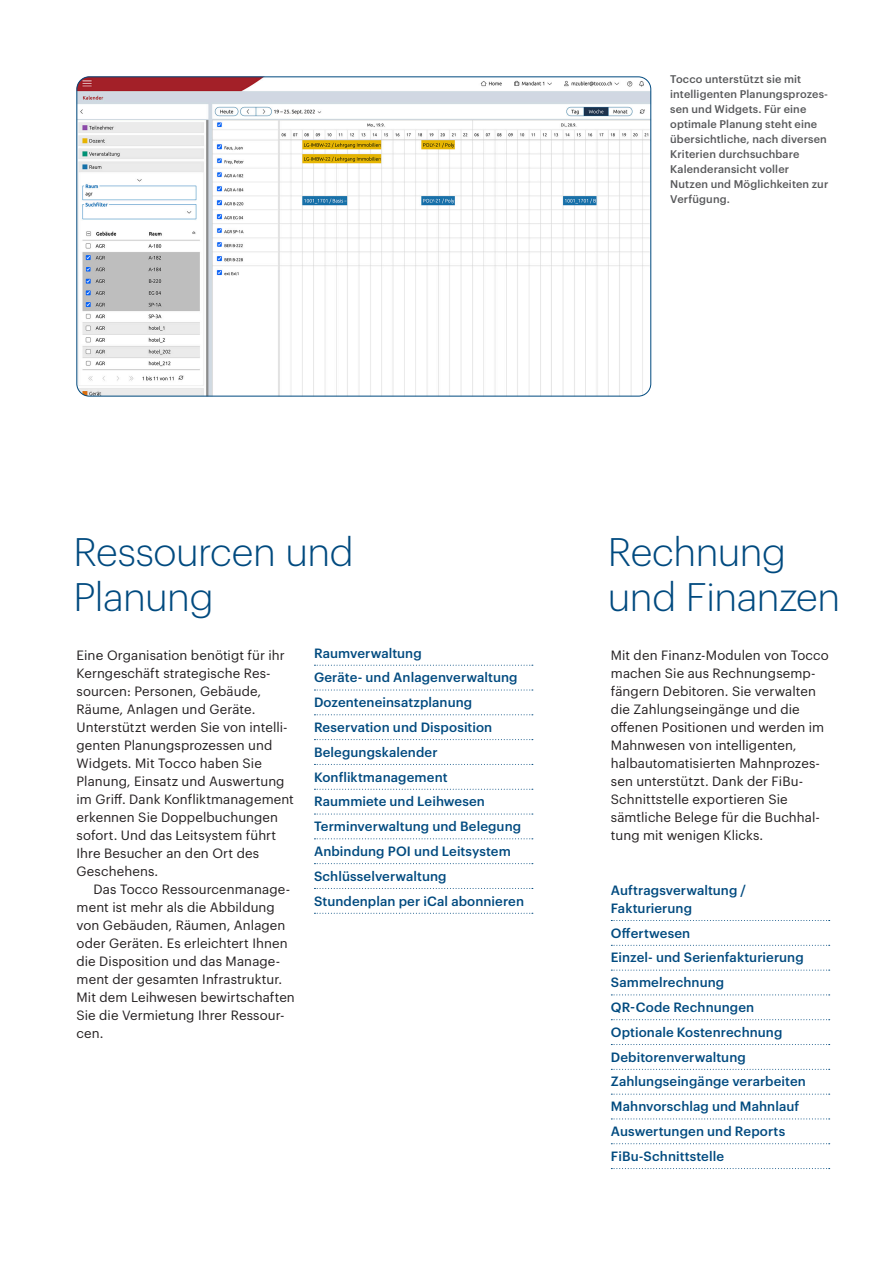
<style>
.page{position:relative;width:893px;height:1263px;background:#fff}
.page>*{position:absolute;margin:0;border:0;box-sizing:border-box;transform-origin:0 0}
.Titel_blau{font:300 39px/45px "Graphik";letter-spacing:-.015em;color:#004a7f}
.Grundtext{font:13.2px/18px "Graphik";letter-spacing:.005em;color:#231f20}
.Aufzaehlungen_blau{font:500 13.2px/18px "Graphik";letter-spacing:.005em;color:#004a7f}
.Legenden{font:500 10.8px/15px "Graphik";letter-spacing:.015em;color:#57585a}
</style>
<div class="page">
<img style="left:77px;top:77px;width:574px;height:319px">
<svg style="left:314px;top:665px;width:219px;height:1px"></svg>
<svg style="left:314px;top:689px;width:219px;height:1px"></svg>
<svg style="left:314px;top:714px;width:219px;height:1px"></svg>
<svg style="left:314px;top:739px;width:219px;height:1px"></svg>
<svg style="left:314px;top:764px;width:219px;height:1px"></svg>
<svg style="left:314px;top:789px;width:219px;height:1px"></svg>
<svg style="left:314px;top:813px;width:219px;height:1px"></svg>
<svg style="left:314px;top:838px;width:219px;height:1px"></svg>
<svg style="left:314px;top:863px;width:219px;height:1px"></svg>
<svg style="left:314px;top:888px;width:219px;height:1px"></svg>
<svg style="left:314px;top:913px;width:219px;height:1px"></svg>
<svg style="left:611px;top:920px;width:219px;height:1px"></svg>
<svg style="left:611px;top:945px;width:219px;height:1px"></svg>
<svg style="left:611px;top:970px;width:219px;height:1px"></svg>
<svg style="left:611px;top:994px;width:219px;height:1px"></svg>
<svg style="left:611px;top:1019px;width:219px;height:1px"></svg>
<svg style="left:611px;top:1044px;width:219px;height:1px"></svg>
<svg style="left:611px;top:1069px;width:219px;height:1px"></svg>
<svg style="left:611px;top:1094px;width:219px;height:1px"></svg>
<svg style="left:611px;top:1118px;width:219px;height:1px"></svg>
<svg style="left:611px;top:1143px;width:219px;height:1px"></svg>
<svg style="left:611px;top:1168px;width:219px;height:1px"></svg>
<p class="Legenden" style="left:670px;top:71px;width:160px">Tocco unterstützt sie mit intelligenten Planungsprozes&shy;sen und Widgets. Für eine optimale Planung steht eine übersichtliche, nach diversen<br>Kriterien durchsuchbare<br>Kalenderansicht voller<br>Nutzen und Möglichkeiten zur<br>Verfügung.</p>
<p class="Titel_blau" style="left:73px;top:526px;width:282px">Ressourcen und<br>Planung</p>
<p class="Grundtext" style="left:77px;top:645px;width:219px">Eine Organisation benötigt für ihr<br>Kerngeschäft strategische Res&shy;sourcen: Personen, Gebäude,<br>Räume, Anlagen und Geräte.<br>Unterstützt werden Sie von intelli&shy;genten Planungsprozessen und<br>Widgets. Mit Tocco haben Sie<br>Planung, Einsatz und Auswertung im Griff. Dank Konfliktmanagement erkennen Sie Doppelbuchungen sofort. Und das Leitsystem führt<br>Ihre Besucher an den Ort des<br>Geschehens.</p>
<p class="Grundtext" style="left:77px;top:879px;width:220px;text-indent:17px">Das Tocco Ressourcenmanage&shy;ment ist mehr als die Abbildung von Gebäuden, Räumen, Anlagen oder Geräten. Es erleichtert Ihnen die Disposition und das Manage&shy;ment der gesamten Infrastruktur.<br>Mit dem Leihwesen bewirtschaften<br>Sie die Vermietung Ihrer Ressour&shy;cen.</p>
<p class="Aufzaehlungen_blau" style="left:611px;top:880px;width:137px">Auftragsverwaltung /<br>Fakturierung</p>
<p class="Titel_blau" style="left:608px;top:526px;width:234px">Rechnung und Finanzen</p>
<p class="Grundtext" style="left:611px;top:645px;width:220px">Mit den Finanz-Modulen von Tocco machen Sie aus Rechnungsemp&shy;fängern Debitoren. Sie verwalten die Zahlungseingänge und die offenen Positionen und werden im<br>Mahnwesen von intelligenten, halbautomatisierten Mahnprozes&shy;sen unterstützt. Dank der FiBu-<br>Schnittstelle exportieren Sie sämtliche Belege für die Buchhal&shy;tung mit wenigen Klicks.</p>
<p class="Aufzaehlungen_blau" style="left:314px;top:643px;width:109px">Raumverwaltung</p>
<p class="Aufzaehlungen_blau" style="left:314px;top:667px;width:205px">Geräte- und Anlagenverwaltung</p>
<p class="Aufzaehlungen_blau" style="left:314px;top:692px;width:160px">Dozenteneinsatzplanung</p>
<p class="Aufzaehlungen_blau" style="left:314px;top:717px;width:180px">Reservation und Disposition</p>
<p class="Aufzaehlungen_blau" style="left:314px;top:742px;width:125px">Belegungskalender</p>
<p class="Aufzaehlungen_blau" style="left:314px;top:767px;width:135px">Konfliktmanagement</p>
<p class="Aufzaehlungen_blau" style="left:314px;top:791px;width:172px">Raummiete und Leihwesen</p>
<p class="Aufzaehlungen_blau" style="left:314px;top:816px;width:209px">Terminverwaltung und Belegung</p>
<p class="Aufzaehlungen_blau" style="left:314px;top:841px;width:198px">Anbindung POI und Leitsystem</p>
<p class="Aufzaehlungen_blau" style="left:314px;top:866px;width:134px">Schlüsselverwaltung</p>
<p class="Aufzaehlungen_blau" style="left:314px;top:891px;width:212px">Stundenplan per iCal abonnieren</p>
<p class="Aufzaehlungen_blau" style="left:611px;top:923px;width:81px">Offertwesen</p>
<p class="Aufzaehlungen_blau" style="left:611px;top:947px;width:194px">Einzel- und Serienfakturierung</p>
<p class="Aufzaehlungen_blau" style="left:611px;top:972px;width:115px">Sammelrechnung</p>
<p class="Aufzaehlungen_blau" style="left:611px;top:997px;width:145px">QR-Code Rechnungen</p>
<p class="Aufzaehlungen_blau" style="left:611px;top:1022px;width:173px">Optionale Kostenrechnung</p>
<p class="Aufzaehlungen_blau" style="left:611px;top:1047px;width:136px">Debitorenverwaltung</p>
<p class="Aufzaehlungen_blau" style="left:611px;top:1071px;width:197px">Zahlungseingänge verarbeiten</p>
<p class="Aufzaehlungen_blau" style="left:611px;top:1096px;width:190px">Mahnvorschlag und Mahnlauf</p>
<p class="Aufzaehlungen_blau" style="left:611px;top:1121px;width:176px">Auswertungen und Reports</p>
<p class="Aufzaehlungen_blau" style="left:611px;top:1146px;width:115px">FiBu-Schnittstelle</p>
</div>
